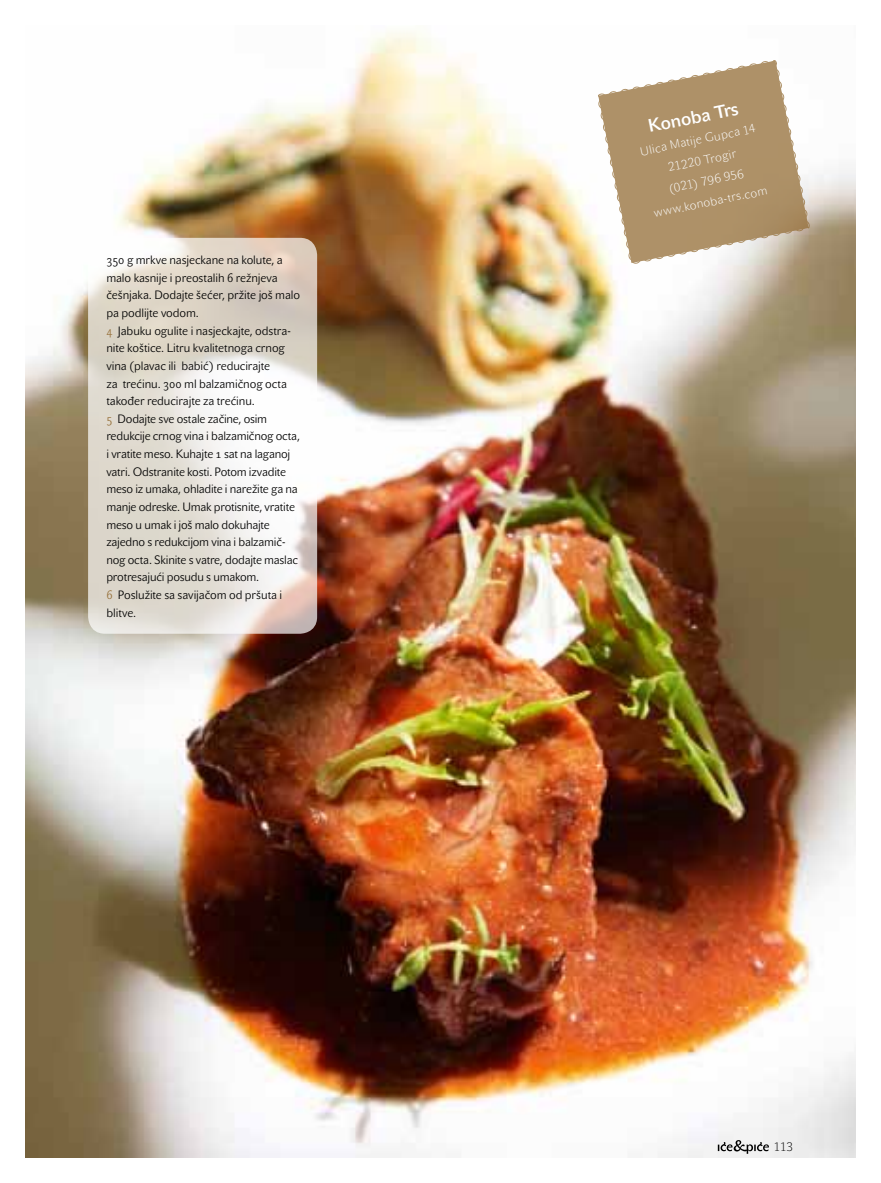
<style>
.page{position:relative;width:881px;height:1183px;background:#fff}
.page>*{position:absolute;margin:0;border:0;box-sizing:border-box;transform-origin:0 0}
.t1{font:18px "John Sans Medium Pro";color:#fff}
.t2{font:12px/17.5px "John Sans Lite Pro";letter-spacing:-.01em;color:#000}
.t3{font:12px/21px "John Sans White Pro";color:#fff;text-align:center}
.t4{font:12px "John Sans White Pro";color:#000}
.s1{color:#956f38}
</style>
<div class="page">
<img style="left:26px;top:31px;width:829px;height:1125px">
<svg style="left:88px;top:238px;width:229px;height:395px"></svg>
<svg style="left:597px;top:59px;width:212px;height:206px"></svg>
<svg style="left:717px;top:1139px;width:51px;height:14px"></svg>
<p class="t2" style="left:106px;top:251px;width:195px">350 g mrkve nasjeckane na kolute, a malo kasnije i preostalih 6 režnjeva češnjaka. Dodajte šećer, pržite još malo pa podlijte vodom.<br><span class="s1">4</span> Jabuku ogulite i nasjeckajte, odstra&shy;nite koštice. Litru kvalitetnoga crnog vina (plavac ili babić) reducirajte<br>za trećinu. 300 ml balzamičnog octa također reducirajte za trećinu.<br><span class="s1">5</span> Dodajte sve ostale začine, osim redukcije crnog vina i balzamičnog octa, i vratite meso. Kuhajte 1 sat na laganoj vatri. Odstranite kosti. Potom izvadite meso iz umaka, ohladite i narežite ga na manje odreske. Umak protisnite, vratite meso u umak i još malo dokuhajte zajedno s redukcijom vina i balzamič&shy;nog octa. Skinite s vatre, dodajte maslac protresajući posudu s umakom.<br><span class="s1">6</span> Poslužite sa savijačom od pršuta i blitve.</p>
<h1 class="t1" style="left:646px;top:116px;width:93px;rotate:-11deg">Konoba Trs</h1>
<p class="t3" style="left:638px;top:141px;width:119px;rotate:-11deg">Ulica Matije Gupca 14<br>21220 Trogir<br>(021) 796 956 www.konoba-trs.com</p>
<p class="t4" style="left:773px;top:1139px;width:21px">113</p>
</div>
